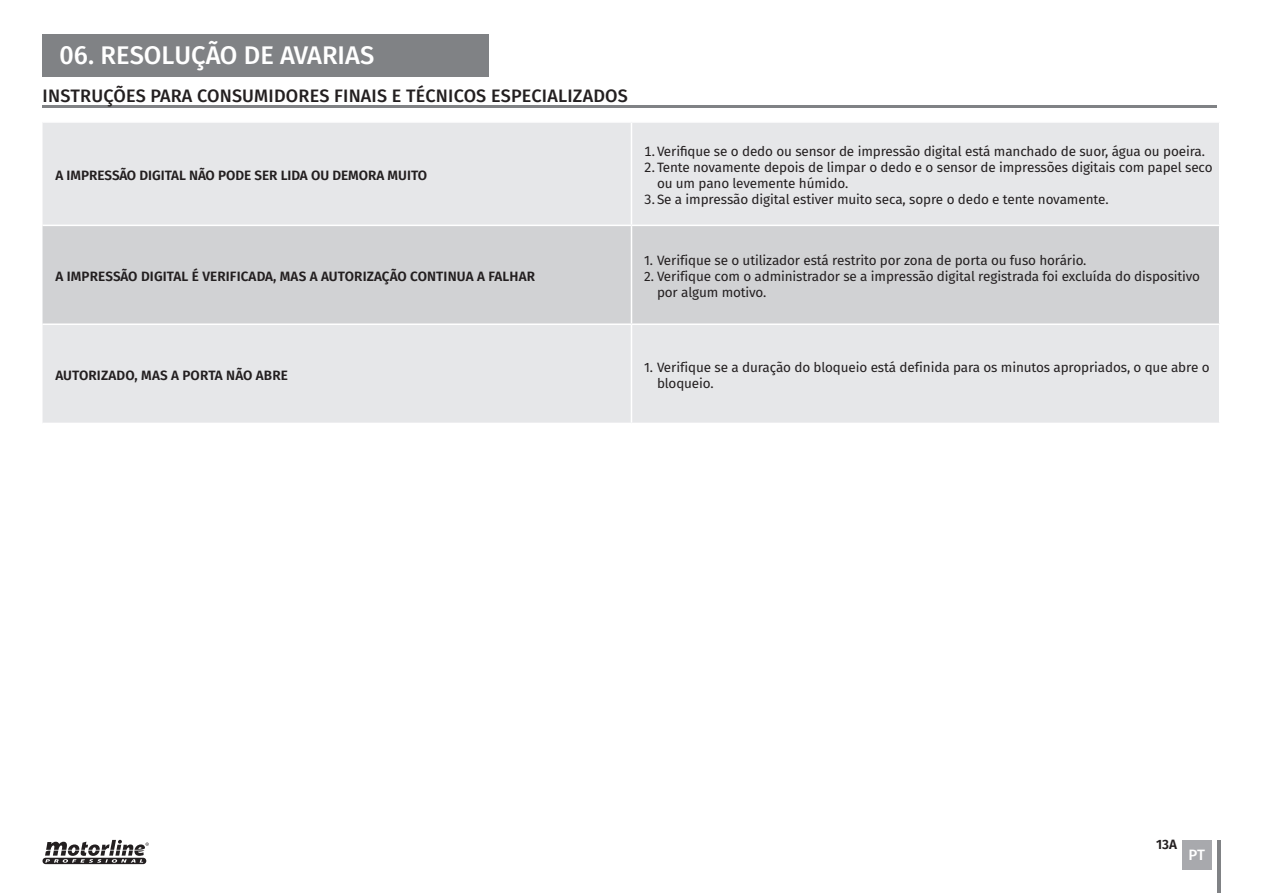
<style>
.page{position:relative;width:1263px;height:893px;background:#fff}
.page>*{position:absolute;margin:0;border:0;box-sizing:border-box;transform-origin:0 0}
.legenda{font:500 25.5px "Fira Sans";color:#fff}
.legenda-2{font:500 18px "Fira Sans";letter-spacing:.01em;color:#231f20}
.t1{font:500 15px "Fira Sans";color:#fff}
.t2{font:13.5px/16.2px "Fira Sans";letter-spacing:-.01em;color:#231f20}
.Paragraph_Style_2{font:600 13.5px "Fira Sans";color:#231f20}
</style>
<div class="page">
<div style="left:43px;top:34px;width:446px;height:43px;background:#808285"></div>
<hr style="left:43px;top:105px;width:1174px;height:3px;background:#808285">
<div style="left:1182px;top:840px;width:29px;height:29px;background:#a8a9ad"></div>
<hr style="left:1217px;top:840px;width:3px;height:53px;background:#808285">
<svg style="left:43px;top:840px;width:106px;height:24px"></svg>
<div style="left:43px;top:123px;width:1176px;height:300px;background:#e6e7e9"></div>
<div style="left:43px;top:226px;width:1176px;height:97px;background:#d1d2d4"></div>
<hr style="left:631px;top:123px;width:1px;height:102px;background:#fff">
<hr style="left:43px;top:225px;width:588px;height:1px;background:#fff">
<hr style="left:631px;top:225px;width:589px;height:1px;background:#fff">
<hr style="left:631px;top:226px;width:1px;height:97px;background:#fff">
<hr style="left:43px;top:323px;width:588px;height:2px;background:#fff">
<hr style="left:631px;top:323px;width:589px;height:2px;background:#fff">
<hr style="left:631px;top:325px;width:1px;height:98px;background:#fff">
<p class="legenda" style="left:60px;top:35px;width:316px">06. RESOLUÇÃO DE AVARIAS</p>
<p class="legenda-2" style="left:43px;top:81px;width:587px">INSTRUÇÕES PARA CONSUMIDORES FINAIS E TÉCNICOS ESPECIALIZADOS</p>
<p class="Paragraph_Style_2" style="left:55px;top:164px;width:373px">A IMPRESSÃO DIGITAL NÃO PODE SER LIDA OU DEMORA MUITO</p>
<p class="t2" style="left:644px;top:142px;width:562px">1. Verifique se o dedo ou sensor de impressão digital está manchado de suor, água ou poeira.</p>
<p class="t2" style="left:657px;top:159px;width:557px;text-indent:-13px">2. Tente novamente depois de limpar o dedo e o sensor de impressões digitais com papel seco ou um pano levemente húmido.</p>
<p class="t2" style="left:644px;top:191px;width:466px">3. Se a impressão digital estiver muito seca, sopre o dedo e tente novamente.</p>
<p class="Paragraph_Style_2" style="left:55px;top:265px;width:481px">A IMPRESSÃO DIGITAL É VERIFICADA, MAS A AUTORIZAÇÃO CONTINUA A FALHAR</p>
<p class="t2" style="left:644px;top:252px;width:444px">1. Verifique se o utilizador está restrito por zona de porta ou fuso horário.</p>
<p class="t2" style="left:657px;top:268px;width:545px;text-indent:-13px">2. Verifique com o administrador se a impressão digital registrada foi excluída do dispositivo por algum motivo.</p>
<p class="Paragraph_Style_2" style="left:55px;top:364px;width:234px">AUTORIZADO, MAS A PORTA NÃO ABRE</p>
<p class="t2" style="left:657px;top:359px;width:554px;text-indent:-13px">1. Verifique se a duração do bloqueio está definida para os minutos apropriados, o que abre o bloqueio.</p>
<p class="Paragraph_Style_2" style="left:1156px;top:833px;width:22px">13A</p>
<p class="t1" style="left:1188px;top:842px;width:18px">PT</p>
</div>
